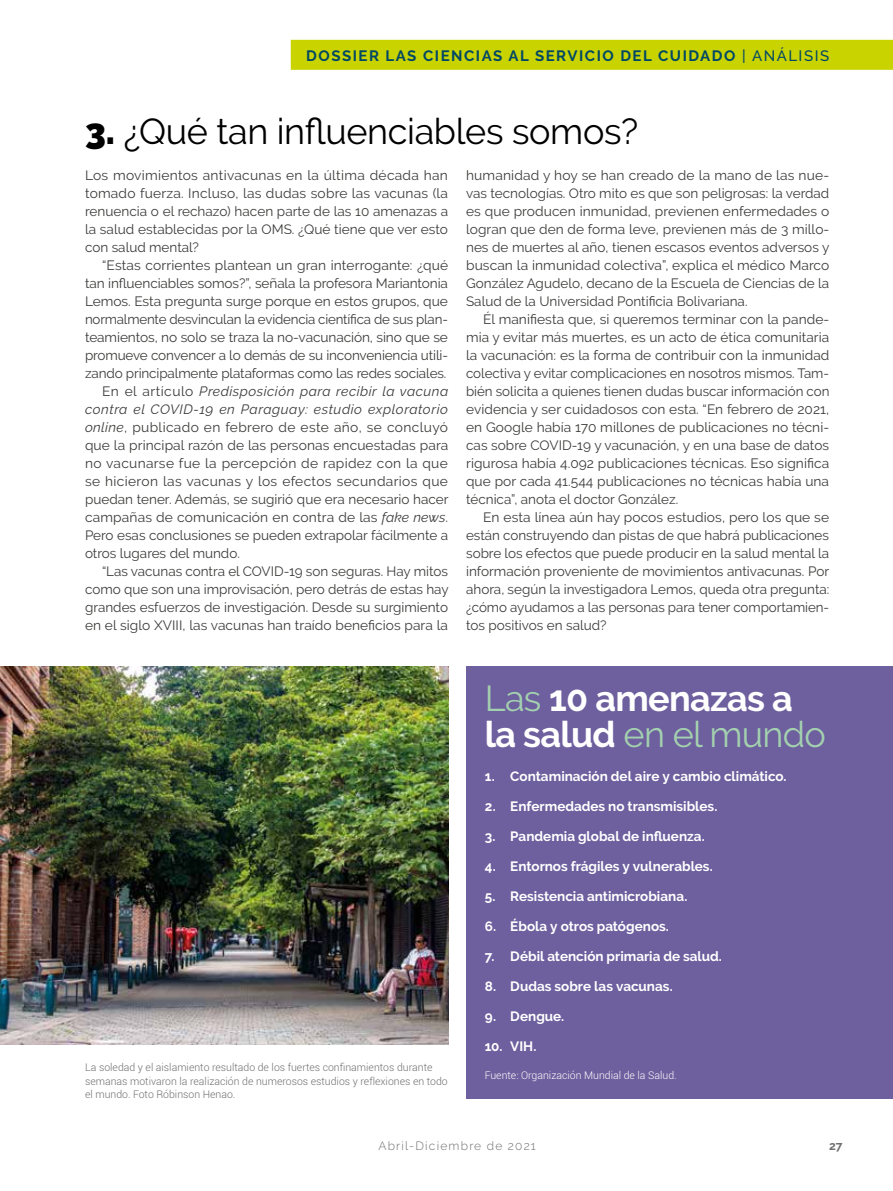
<style>
.page{position:relative;width:893px;height:1191px;background:#fff}
.page>*{position:absolute;margin:0;border:0;box-sizing:border-box;transform-origin:0 0}
.t1{font:700 36px/36px "Raleway";letter-spacing:-.02em;color:#fff}
.t2{font:36px "Raleway";letter-spacing:-.01em;color:#000}
.t3{font:700 15px "Raleway";letter-spacing:.1em;color:#004765}
.t4{font:13.5px/18px "Raleway";color:#3c3c3b;text-align:justify}
.t5{font:700 13.5px "Raleway";color:#fff}
.t6{font:italic 13.5px "Raleway";letter-spacing:.035em;color:#3c3c3b}
.t7{font:13.5px "Raleway";letter-spacing:.025em;color:#3c3c3b}
.t8{font:13.5px "Raleway";letter-spacing:.02em;color:#3c3c3b}
.t9{font:300 12px "Raleway";letter-spacing:.1em;color:#706f6f}
.t10{font:700 12px "Raleway";color:#706f6f}
.t11{font:300 10.5px/13.5px "Roboto";color:#706f6f}
.t12{font:300 10.5px "Roboto";color:#fff}
.s1{font-weight:500}
.s2{font-weight:900}
.s3{font-style:normal}
.s4{font-style:italic}
.s5{font-weight:400;color:#a3d1af}
</style>
<div class="page">
<div style="left:466px;top:666px;width:427px;height:432px;background:#6e5f9e"></div>
<img style="left:0;top:666px;width:448px;height:378px">
<div style="left:291px;top:40px;width:602px;height:30px;background:#c8d300"></div>
<p class="t3" style="left:306px;top:47px;width:524px">DOSSIER LAS CIENCIAS AL SERVICIO DEL CUIDADO <span class="s1">| ANÁLISIS</span></p>
<h1 class="t2" style="left:85px;top:110px;width:555px"><span class="s2">3.</span> ¿Qué tan influenciables somos?</h1>
<p class="t4" style="left:85px;top:166px;width:365px">Los movimientos antivacunas en la última década han tomado fuerza. Incluso, las dudas sobre las vacunas (la renuencia o el rechazo) hacen parte de las 10 amenazas a la salud establecidas por la OMS. ¿Qué tiene que ver esto con salud mental?</p>
<p class="t4" style="left:102px;top:256px;width:348px">“Estas corrientes plantean un gran interrogante: ¿qué</p>
<p class="t4" style="left:85px;top:274px;width:364px">tan influenciables somos?”, señala la profesora Mariantonia</p>
<p class="t4" style="left:85px;top:292px;width:364px">Lemos. Esta pregunta surge porque en estos grupos, que</p>
<p class="t4" style="left:85px;top:310px;width:365px">normalmente desvinculan la evidencia científica de sus plan-</p>
<p class="t4" style="left:85px;top:328px;width:364px">teamientos, no solo se traza la no-vacunación, sino que se</p>
<p class="t4" style="left:85px;top:346px;width:365px">promueve convencer a lo demás de su inconveniencia utili-</p>
<p class="t4" style="left:85px;top:364px;width:363px">zando principalmente plataformas como las redes sociales.</p>
<p class="t6" style="left:102px;top:383px;width:348px"><span class="s3">En el artículo</span> Predisposición para recibir la vacuna</p>
<p class="t6" style="left:85px;top:401px;width:364px">contra el COVID-19 en Paraguay: estudio exploratorio</p>
<p class="t7" style="left:85px;top:419px;width:365px"><span class="s4">online</span>, publicado en febrero de este año, se concluyó</p>
<p class="t4" style="left:85px;top:436px;width:365px">que la principal razón de las personas encuestadas para</p>
<p class="t8" style="left:85px;top:455px;width:364px">no vacunarse fue la percepción de rapidez con la que</p>
<p class="t7" style="left:85px;top:473px;width:364px">se hicieron las vacunas y los efectos secundarios que</p>
<p class="t4" style="left:85px;top:490px;width:365px">puedan tener. Además, se sugirió que era necesario hacer</p>
<p class="t4" style="left:85px;top:508px;width:365px">campañas de comunicación en contra de las <span class="s4">fake news</span>.</p>
<p class="t4" style="left:85px;top:526px;width:365px">Pero esas conclusiones se pueden extrapolar fácilmente a</p>
<p class="t4" style="left:85px;top:544px;width:156px">otros lugares del mundo.</p>
<p class="t4" style="left:102px;top:562px;width:347px">“Las vacunas contra el COVID-19 son seguras. Hay mitos</p>
<p class="t4" style="left:85px;top:580px;width:365px">como que son una improvisación, pero detrás de estas hay</p>
<p class="t4" style="left:85px;top:598px;width:364px">grandes esfuerzos de investigación. Desde su surgimiento</p>
<p class="t4" style="left:85px;top:616px;width:364px">en el siglo XVIII, las vacunas han traído beneficios para la</p>
<p class="t4" style="left:466px;top:166px;width:365px">humanidad y hoy se han creado de la mano de las nue&shy;vas tecnologías. Otro mito es que son peligrosas: la verdad es que producen inmunidad, previenen enfermedades o logran que den de forma leve, previenen más de 3 millo&shy;nes de muertes al año, tienen escasos eventos adversos y buscan la inmunidad colectiva”, explica el médico Marco González Agudelo, decano de la Escuela de Ciencias de la Salud de la Universidad Pontificia Bolivariana.</p>
<p class="t4" style="left:466px;top:310px;width:365px;text-indent:17px">Él manifiesta que, si queremos terminar con la pande&shy;mia y evitar más muertes, es un acto de ética comunitaria la vacunación: es la forma de contribuir con la inmunidad colectiva y evitar complicaciones en nosotros mismos. Tam&shy;bién solicita a quienes tienen dudas buscar información con evidencia y ser cuidadosos con esta. “En febrero de 2021, en Google había 170 millones de publicaciones no técni&shy;cas sobre COVID-19 y vacunación, y en una base de datos rigurosa había 4.092 publicaciones técnicas. Eso significa que por cada 41.544 publicaciones no técnicas había una técnica”, anota el doctor González.</p>
<p class="t4" style="left:466px;top:508px;width:365px;text-indent:17px">En esta línea aún hay pocos estudios, pero los que se están construyendo dan pistas de que habrá publicaciones sobre los efectos que puede producir en la salud mental la información proveniente de movimientos antivacunas. Por ahora, según la investigadora Lemos, queda otra pregunta: ¿cómo ayudamos a las personas para tener comportamien&shy;tos positivos en salud?</p>
<p class="t11" style="left:85px;top:1060px;width:364px">La soledad y el aislamiento resultado de los fuertes confinamientos durante semanas motivaron la realización de numerosos estudios y reflexiones en todo el mundo. Foto Róbinson Henao.</p>
<h1 class="t1" style="left:485px;top:680px;width:343px"><span class="s5">Las</span> 10 amenazas a la salud <span class="s5">en el mundo</span></h1>
<p class="t5" style="left:485px;top:768px;width:303px">1. Contaminación del aire y cambio climático.</p>
<p class="t5" style="left:485px;top:798px;width:234px">2. Enfermedades no transmisibles.</p>
<p class="t5" style="left:485px;top:828px;width:221px">3. Pandemia global de influenza.</p>
<p class="t5" style="left:485px;top:858px;width:230px">4. Entornos frágiles y vulnerables.</p>
<p class="t5" style="left:485px;top:888px;width:204px">5. Resistencia antimicrobiana.</p>
<p class="t5" style="left:485px;top:918px;width:186px">6. Ébola y otros patógenos.</p>
<p class="t5" style="left:485px;top:948px;width:239px">7. Débil atención primaria de salud.</p>
<p class="t5" style="left:485px;top:978px;width:189px">8. Dudas sobre las vacunas.</p>
<p class="t5" style="left:485px;top:1008px;width:81px">9. Dengue.</p>
<p class="t5" style="left:485px;top:1038px;width:53px">10. VIH.</p>
<p class="t12" style="left:485px;top:1068px;width:193px">Fuente: Organización Mundial de la Salud.</p>
<p class="t9" style="left:378px;top:1139px;width:159px">Abril-Diciembre de 2021</p>
<p class="t10" style="left:829px;top:1139px;width:15px">27</p>
</div>
